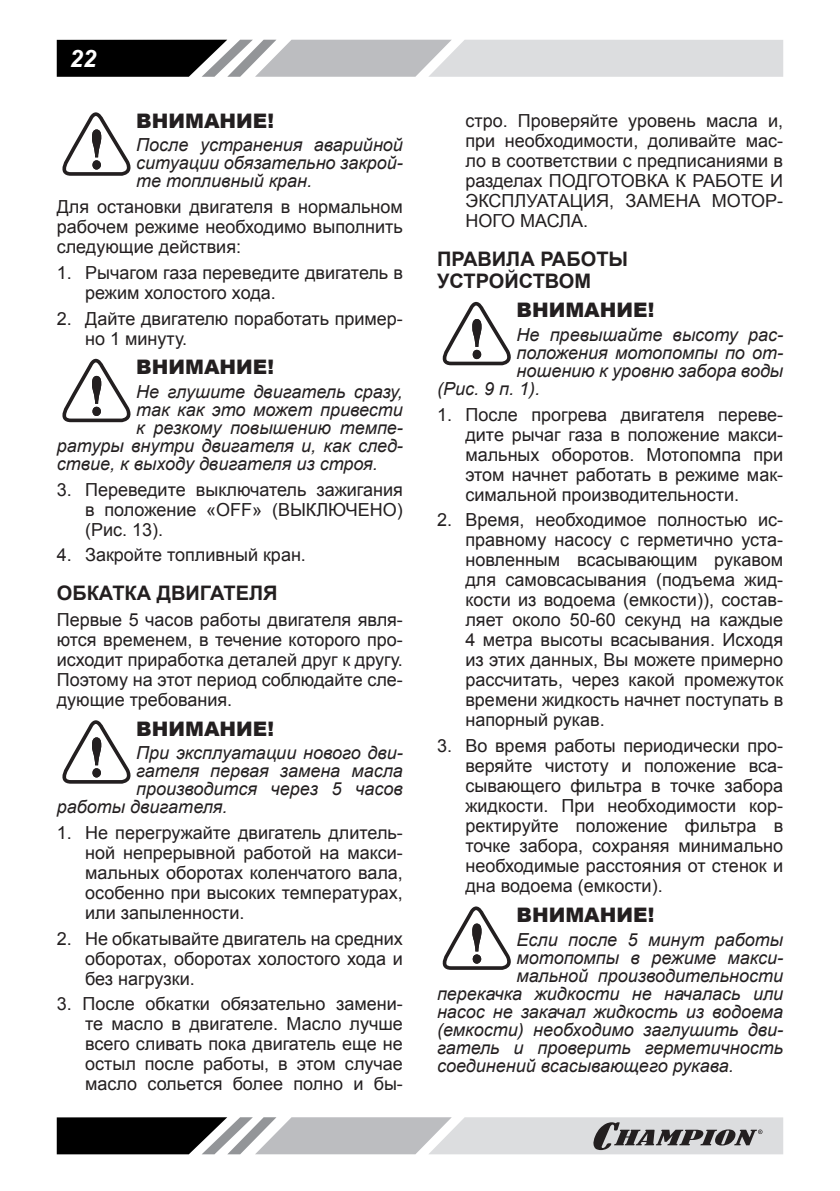
<style>
.page{position:relative;width:840px;height:1191px;background:#fff}
.page>*{position:absolute;margin:0;border:0;box-sizing:border-box;transform-origin:0 0}
.t1{font:italic 700 24px "Arial";color:#fff}
.t2{font:900 20px "Arial";color:#231f20}
.t3{font:700 20px/22px "Arial";color:#231f20}
.t4{font:18px/20px "Arial";color:#231f20;text-align:justify}
.t5{font:italic 18px/18px "Arial";color:#231f20;text-align:justify}
</style>
<div class="page">
<svg style="left:57px;top:40px;width:725px;height:37px;background:#a7a8a9"></svg>
<svg style="left:57px;top:1117px;width:725px;height:37px;background:#9c9c9e"></svg>
<svg style="left:62px;top:112px;width:69px;height:64px"></svg>
<svg style="left:62px;top:359px;width:69px;height:63px"></svg>
<svg style="left:62px;top:720px;width:69px;height:63px"></svg>
<svg style="left:442px;top:302px;width:69px;height:63px"></svg>
<svg style="left:442px;top:906px;width:69px;height:64px"></svg>
<h1 class="t1" style="left:70px;top:42px;width:28px">22</h1>
<p class="t2" style="left:136px;top:106px;width:139px">ВНИМАНИЕ!</p>
<p class="t5" style="left:136px;top:136px;width:268px">После устранения аварийной ситуации обязательно закрой&shy;те топливный кран.</p>
<p class="t4" style="left:57px;top:197px;width:347px">Для остановки двигателя в нормальном рабочем режиме необходимо выполнить следующие действия:</p>
<p class="t4" style="left:85px;top:263px;width:319px;text-indent:-28px">1. Рычагом газа переведите двигатель в режим холостого хода.</p>
<p class="t4" style="left:85px;top:308px;width:319px;text-indent:-28px">2. Дайте двигателю поработать пример&shy;но 1 минуту.</p>
<p class="t2" style="left:136px;top:352px;width:139px">ВНИМАНИЕ!</p>
<p class="t5" style="left:136px;top:383px;width:268px">Не глушите двигатель сразу,</p>
<p class="t5" style="left:136px;top:401px;width:268px">так как это может привести</p>
<p class="t5" style="left:136px;top:419px;width:268px">к резкому повышению темпе-</p>
<p class="t5" style="left:57px;top:437px;width:347px">ратуры внутри двигателя и, как след-</p>
<p class="t5" style="left:57px;top:455px;width:322px">ствие, к выходу двигателя из строя.</p>
<p class="t4" style="left:85px;top:479px;width:319px;text-indent:-28px">3. Переведите выключатель зажигания в положение «OFF» (ВЫКЛЮЧЕНО) (Рис. 13).</p>
<p class="t4" style="left:57px;top:545px;width:250px">4. Закройте топливный кран.</p>
<p class="t3" style="left:57px;top:583px;width:222px">ОБКАТКА ДВИГАТЕЛЯ</p>
<p class="t4" style="left:57px;top:610px;width:347px">Первые 5 часов работы двигателя явля&shy;ются временем, в течение которого про&shy;исходит приработка деталей друг к другу.<br>Поэтому на этот период соблюдайте сле&shy;дующие требования.</p>
<p class="t2" style="left:136px;top:714px;width:139px">ВНИМАНИЕ!</p>
<p class="t5" style="left:136px;top:744px;width:268px">При эксплуатации нового дви-</p>
<p class="t5" style="left:136px;top:762px;width:268px">гателя первая замена масла</p>
<p class="t5" style="left:136px;top:780px;width:268px">производится через 5 часов</p>
<p class="t5" style="left:57px;top:798px;width:172px">работы двигателя.</p>
<p class="t4" style="left:85px;top:823px;width:319px;text-indent:-28px">1. Не перегружайте двигатель длитель&shy;ной непрерывной работой на макси&shy;мальных оборотах коленчатого вала, особенно при высоких температурах, или запыленности.</p>
<p class="t4" style="left:85px;top:928px;width:319px;text-indent:-28px">2. Не обкатывайте двигатель на средних оборотах, оборотах холостого хода и без нагрузки.</p>
<p class="t4" style="left:85px;top:994px;width:319px;text-indent:-28px">3. После обкатки обязательно замени&shy;те масло в двигателе. Масло лучше всего сливать пока двигатель еще не остыл после работы, в этом случае масло сольется более полно и бы-</p>
<p class="t4" style="left:465px;top:110px;width:319px">стро. Проверяйте уровень масла и, при необходимости, доливайте мас&shy;ло в соответствии с предписаниями в разделах ПОДГОТОВКА К РАБОТЕ И ЭКСПЛУАТАЦИЯ, ЗАМЕНА МОТОР-НОГО МАСЛА.</p>
<p class="t3" style="left:437px;top:248px;width:193px">ПРАВИЛА РАБОТЫ<br>УСТРОЙСТВОМ</p>
<p class="t2" style="left:516px;top:296px;width:139px">ВНИМАНИЕ!</p>
<p class="t5" style="left:516px;top:326px;width:268px">Не превышайте высоту рас-</p>
<p class="t5" style="left:516px;top:344px;width:268px">положения мотопомпы по от-</p>
<p class="t5" style="left:516px;top:362px;width:268px">ношению к уровню забора воды</p>
<p class="t5" style="left:437px;top:380px;width:104px">(Рис. 9 п. 1).</p>
<p class="t4" style="left:465px;top:404px;width:319px;text-indent:-28px">1. После прогрева двигателя переве&shy;дите рычаг газа в положение макси&shy;мальных оборотов. Мотопомпа при этом начнет работать в режиме мак&shy;симальной производительности.</p>
<p class="t4" style="left:465px;top:510px;width:319px;text-indent:-28px">2. Время, необходимое полностью ис&shy;правному насосу с герметично уста&shy;новленным всасывающим рукавом для самовсасывания (подъема жид&shy;кости из водоема (емкости)), состав&shy;ляет около 50-60 секунд на каждые 4 метра высоты всасывания. Исходя из этих данных, Вы можете примерно рассчитать, через какой промежуток времени жидкость начнет поступать в напорный рукав.</p>
<p class="t4" style="left:465px;top:736px;width:319px;text-indent:-28px">3. Во время работы периодически про&shy;веряйте чистоту и положение вса&shy;сывающего фильтра в точке забора жидкости. При необходимости кор&shy;ректируйте положение фильтра в точке забора, сохраняя минимально необходимые расстояния от стенок и дна водоема (емкости).</p>
<p class="t2" style="left:516px;top:900px;width:139px">ВНИМАНИЕ!</p>
<p class="t5" style="left:516px;top:930px;width:268px">Если после 5 минут работы</p>
<p class="t5" style="left:516px;top:948px;width:268px">мотопомпы в режиме макси-</p>
<p class="t5" style="left:516px;top:966px;width:268px">мальной производительности</p>
<p class="t5" style="left:437px;top:984px;width:347px">перекачка жидкости не началась или</p>
<p class="t5" style="left:437px;top:1002px;width:347px">насос не закачал жидкость из водоема</p>
<p class="t5" style="left:437px;top:1020px;width:347px">(емкости) необходимо заглушить дви-</p>
<p class="t5" style="left:437px;top:1038px;width:347px">гатель и проверить герметичность</p>
<p class="t5" style="left:437px;top:1056px;width:298px">соединений всасывающего рукава.</p>
</div>
